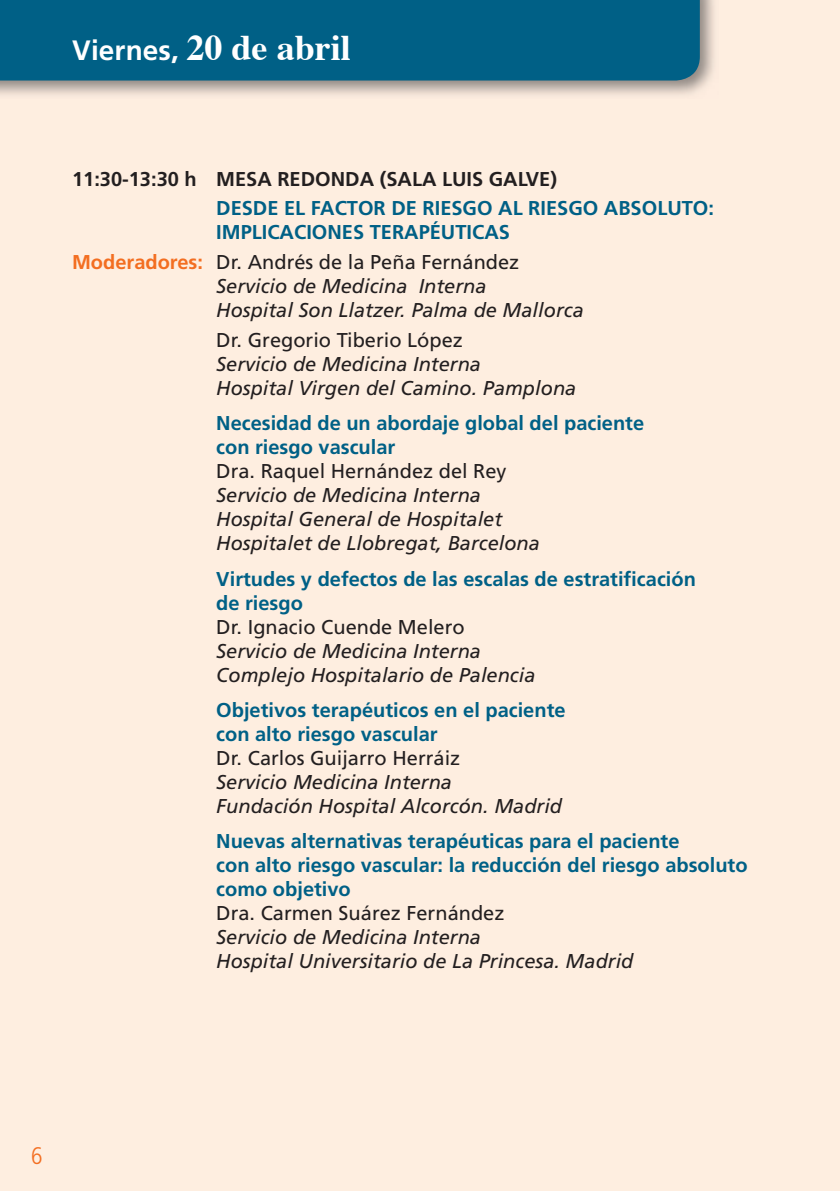
<style>
.page{position:relative;width:840px;height:1191px;background:#fff}
.page>*{position:absolute;margin:0;border:0;box-sizing:border-box;transform-origin:0 0}
.t1{font:700 36px "Times";color:#fff}
.t2{font:300 condensed 24px "Frutiger";color:#f36e21}
.t3{font:italic 20px/24px "Frutiger";color:#231f20}
.t4{font:700 20px/24px "Frutiger";color:#006086}
.t5{font:20px "Frutiger";color:#231f20}
.t6{font:700 20px "Frutiger";color:#231f20}
.s1{font-family:"Frutiger";font-size:28px}
.s2{font-weight:700;font-style:normal;color:#f36e21}
.s3{font-style:normal}
</style>
<div class="page">
<div style="left:0;top:0;width:839px;height:1191px;background:#feeee0"></div>
<img style="left:0;top:0;width:714px;height:95px">
<div style="left:0;top:0;width:699px;height:81px;background:#006086"></div>
<hr style="left:839px;top:0;width:1px;height:1191px;background:#feeee0">
<h1 class="t1" style="left:72px;top:23px;width:280px"><span class="s1">Viernes,</span> 20 de abril</h1>
<p class="t6" style="left:72px;top:167px;width:486px">11:30-13:30 h MESA REDONDA (SALA LUIS GALVE)</p>
<p class="t4" style="left:216px;top:196px;width:499px">DESDE EL FACTOR DE RIESGO AL RIESGO ABSOLUTO:<br>IMPLICACIONES TERAPÉUTICAS</p>
<p class="t3" style="left:216px;top:250px;width:369px;text-indent:-144px"><span class="s2">Moderadores:</span> <span class="s3">Dr. Andrés de la Peña Fernández<br></span>Servicio de Medicina Interna<br>Hospital Son Llatzer. Palma de Mallorca</p>
<p class="t5" style="left:216px;top:328px;width:248px">Dr. Gregorio Tiberio López</p>
<p class="t3" style="left:216px;top:352px;width:361px">Servicio de Medicina Interna<br>Hospital Virgen del Camino. Pamplona</p>
<p class="t4" style="left:216px;top:411px;width:429px">Necesidad de un abordaje global del paciente con riesgo vascular</p>
<p class="t5" style="left:216px;top:459px;width:292px">Dra. Raquel Hernández del Rey</p>
<p class="t3" style="left:216px;top:483px;width:325px">Servicio de Medicina Interna<br>Hospital General de Hospitalet<br>Hospitalet de Llobregat, Barcelona</p>
<p class="t4" style="left:216px;top:566px;width:481px">Virtudes y defectos de las escalas de estratificación de riesgo</p>
<p class="t5" style="left:216px;top:615px;width:250px">Dr. Ignacio Cuende Melero</p>
<p class="t3" style="left:216px;top:639px;width:320px">Servicio de Medicina Interna<br>Complejo Hospitalario de Palencia</p>
<p class="t4" style="left:216px;top:698px;width:350px">Objetivos terapéuticos en el paciente con alto riesgo vascular</p>
<p class="t5" style="left:216px;top:746px;width:245px">Dr. Carlos Guijarro Herráiz</p>
<p class="t3" style="left:216px;top:770px;width:347px">Servicio Medicina Interna<br>Fundación Hospital Alcorcón. Madrid</p>
<p class="t4" style="left:216px;top:829px;width:532px">Nuevas alternativas terapéuticas para el paciente<br>con alto riesgo vascular: la reducción del riesgo absoluto como objetivo</p>
<p class="t5" style="left:216px;top:901px;width:289px">Dra. Carmen Suárez Fernández</p>
<p class="t3" style="left:216px;top:925px;width:418px">Servicio de Medicina Interna<br>Hospital Universitario de La Princesa. Madrid</p>
<p class="t2" style="left:31px;top:1142px;width:13px">6</p>
</div>
